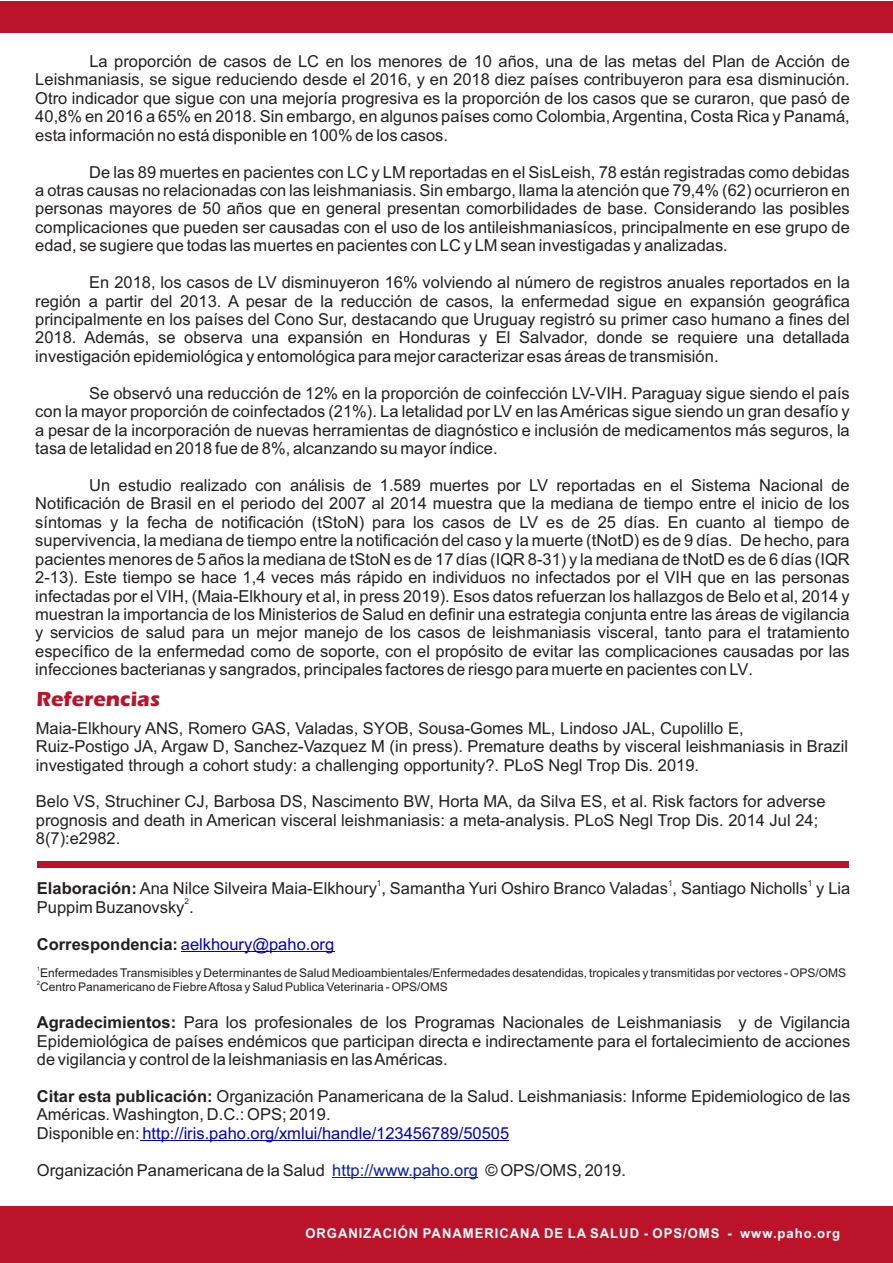
<style>
.page{position:relative;width:893px;height:1263px;background:#fff}
.page>*{position:absolute;margin:0;border:0;box-sizing:border-box;transform-origin:0 0}
.t1{font:700 21px "Eras ITC";color:#bb142a}
.t2{font:16.5px/18.5px "Arial";color:#231f20;text-align:justify}
.t3{font:16.5px "Arial";color:#0000c4}
.t4{font:700 13.5px "Arial";letter-spacing:.075em;color:#fff}
.t5{font:12px "Arial";color:#231f20}
.t6{font:8.25px "Arial";color:#231f20}
.t7{font:6px "Arial";color:#231f20}
.s1{font-weight:700}
.s2{font-weight:700;color:#231f20}
.s3{color:#0000c4}
.s4{color:#061dad}
</style>
<div class="page">
<div style="left:0;top:1206px;width:893px;height:57px;background:#bb142a"></div>
<div style="left:0;top:1px;width:893px;height:31px;background:#bb142a"></div>
<hr style="left:181px;top:951px;width:153px;height:1px;background:#0000c4">
<hr style="left:142px;top:1140px;width:367px;height:1px;background:#0000c4">
<hr style="left:332px;top:1177px;width:146px;height:1px;background:#061dad">
<div style="left:37px;top:861px;width:812px;height:7px;background:#bb142a"></div>
<p class="t2" style="left:35px;top:53px;width:816px;text-indent:54px">La proporción de casos de LC en los menores de 10 años, una de las metas del Plan de Acción de Leishmaniasis, se sigue reduciendo desde el 2016, y en 2018 diez países contribuyeron para esa disminución.<br>Otro indicador que sigue con una mejoría progresiva es la proporción de los casos que se curaron, que pasó de 40,8% en 2016 a 65% en 2018. Sin embargo, en algunos países como Colombia, Argentina, Costa Rica y Panamá, esta información no está disponible en 100% de los casos.</p>
<p class="t2" style="left:35px;top:164px;width:816px;text-indent:54px">De las 89 muertes en pacientes con LC y LM reportadas en el SisLeish, 78 están registradas como debidas a otras causas no relacionadas con las leishmaniasis. Sin embargo, llama la atención que 79,4% (62) ocurrieron en personas mayores de 50 años que en general presentan comorbilidades de base. Considerando las posibles complicaciones que pueden ser causadas con el uso de los antileishmaniasícos, principalmente en ese grupo de edad, se sugiere que todas las muertes en pacientes con LC y LM sean investigadas y analizadas.</p>
<p class="t2" style="left:35px;top:275px;width:816px;text-indent:54px">En 2018, los casos de LV disminuyeron 16% volviendo al número de registros anuales reportados en la región a partir del 2013. A pesar de la reducción de casos, la enfermedad sigue en expansión geográfica principalmente en los países del Cono Sur, destacando que Uruguay registró su primer caso humano a fines del 2018. Además, se observa una expansión en Honduras y El Salvador, donde se requiere una detallada investigación epidemiológica y entomológica para mejor caracterizar esas áreas de transmisión.</p>
<p class="t2" style="left:35px;top:385px;width:816px;text-indent:54px">Se observó una reducción de 12% en la proporción de coinfección LV-VIH. Paraguay sigue siendo el país con la mayor proporción de coinfectados (21%). La letalidad por LV en las Américas sigue siendo un gran desafío y a pesar de la incorporación de nuevas herramientas de diagnóstico e inclusión de medicamentos más seguros, la tasa de letalidad en 2018 fue de 8%, alcanzando su mayor índice.</p>
<p class="t2" style="left:35px;top:477px;width:816px;text-indent:54px">Un estudio realizado con análisis de 1.589 muertes por LV reportadas en el Sistema Nacional de Notificación de Brasil en el periodo del 2007 al 2014 muestra que la mediana de tiempo entre el inicio de los síntomas y la fecha de notificación (tStoN) para los casos de LV es de 25 días. En cuanto al tiempo de supervivencia, la mediana de tiempo entre la notificación del caso y la muerte (tNotD) es de 9 días. De hecho, para pacientes menores de 5 años la mediana de tStoN es de 17 días (IQR 8-31) y la mediana de tNotD es de 6 días (IQR 2-13). Este tiempo se hace 1,4 veces más rápido en individuos no infectados por el VIH que en las personas infectadas por el VIH, (Maia-Elkhoury et al, in press 2019). Esos datos refuerzan los hallazgos de Belo et al, 2014 y muestran la importancia de los Ministerios de Salud en definir una estrategia conjunta entre las áreas de vigilancia y servicios de salud para un mejor manejo de los casos de leishmaniasis visceral, tanto para el tratamiento específico de la enfermedad como de soporte, con el propósito de evitar las complicaciones causadas por las infecciones bacterianas y sangrados, principales factores de riesgo para muerte en pacientes con LV.</p>
<p class="t1" style="left:36px;top:691px;width:125px">Referencias</p>
<p class="t2" style="left:36px;top:720px;width:814px;text-align:left">Maia-Elkhoury ANS, Romero GAS, Valadas, SYOB, Sousa-Gomes ML, Lindoso JAL, Cupolillo E,<br>Ruiz-Postigo JA, Argaw D, Sanchez-Vazquez M (in press). Premature deaths by visceral leishmaniasis in Brazil investigated through a cohort study: a challenging opportunity?. PLoS Negl Trop Dis. 2019.</p>
<p class="t2" style="left:36px;top:794px;width:791px;text-align:left">Belo VS, Struchiner CJ, Barbosa DS, Nascimento BW, Horta MA, da Silva ES, et al. Risk factors for adverse prognosis and death in American visceral leishmaniasis: a meta-analysis. PLoS Negl Trop Dis. 2014 Jul 24;<br>8(7):e2982.</p>
<p class="t6" style="left:377px;top:880px;width:6px">1</p>
<p class="t6" style="left:668px;top:880px;width:6px">1</p>
<p class="t6" style="left:808px;top:880px;width:6px">1</p>
<p class="t2" style="left:37px;top:881px;width:815px"><span class="s1">Elaboración:</span> Ana Nilce Silveira Maia-Elkhoury , Samantha Yuri Oshiro Branco Valadas , Santiago Nicholls y Lia</p>
<p class="t6" style="left:185px;top:898px;width:6px">2</p>
<p class="t2" style="left:37px;top:899px;width:158px">Puppim Buzanovsky .</p>
<p class="t3" style="left:37px;top:937px;width:299px"><span class="s2">Correspondencia:</span> aelkhoury@paho.org</p>
<p class="t7" style="left:37px;top:967px;width:5px">1</p>
<p class="t5" style="left:40px;top:968px;width:807px">Enfermedades Transmisibles y Determinantes de Salud Medioambientales/Enfermedades desatendidas, tropicales y transmitidas por vectores - OPS/OMS</p>
<p class="t7" style="left:37px;top:980px;width:5px">2</p>
<p class="t5" style="left:40px;top:982px;width:409px">Centro Panamericano de Fiebre Aftosa y Salud Publica Veterinaria - OPS/OMS</p>
<p class="t2" style="left:37px;top:1015px;width:815px"><span class="s1">Agradecimientos:</span> Para los profesionales de los Programas Nacionales de Leishmaniasis y de Vigilancia Epidemiológica de países endémicos que participan directa e indirectamente para el fortalecimiento de acciones de vigilancia y control de la leishmaniasis en las Américas.</p>
<p class="t2" style="left:37px;top:1088px;width:815px;text-align:left"><span class="s1">Citar esta publicación:</span> Organización Panamericana de la Salud. Leishmaniasis: Informe Epidemiologico de las<br>Américas. Washington, D.C.: OPS; 2019.<br>Disponible en: <span class="s3">http://iris.paho.org/xmlui/handle/123456789/50505</span></p>
<p class="t2" style="left:37px;top:1162px;width:591px">Organización Panamericana de la Salud <span class="s4">http://www.paho.org</span> © OPS/OMS, 2019.</p>
<p class="t4" style="left:305px;top:1228px;width:536px">ORGANIZACIÓN PANAMERICANA DE LA SALUD - OPS/OMS - www.paho.org</p>
</div>
